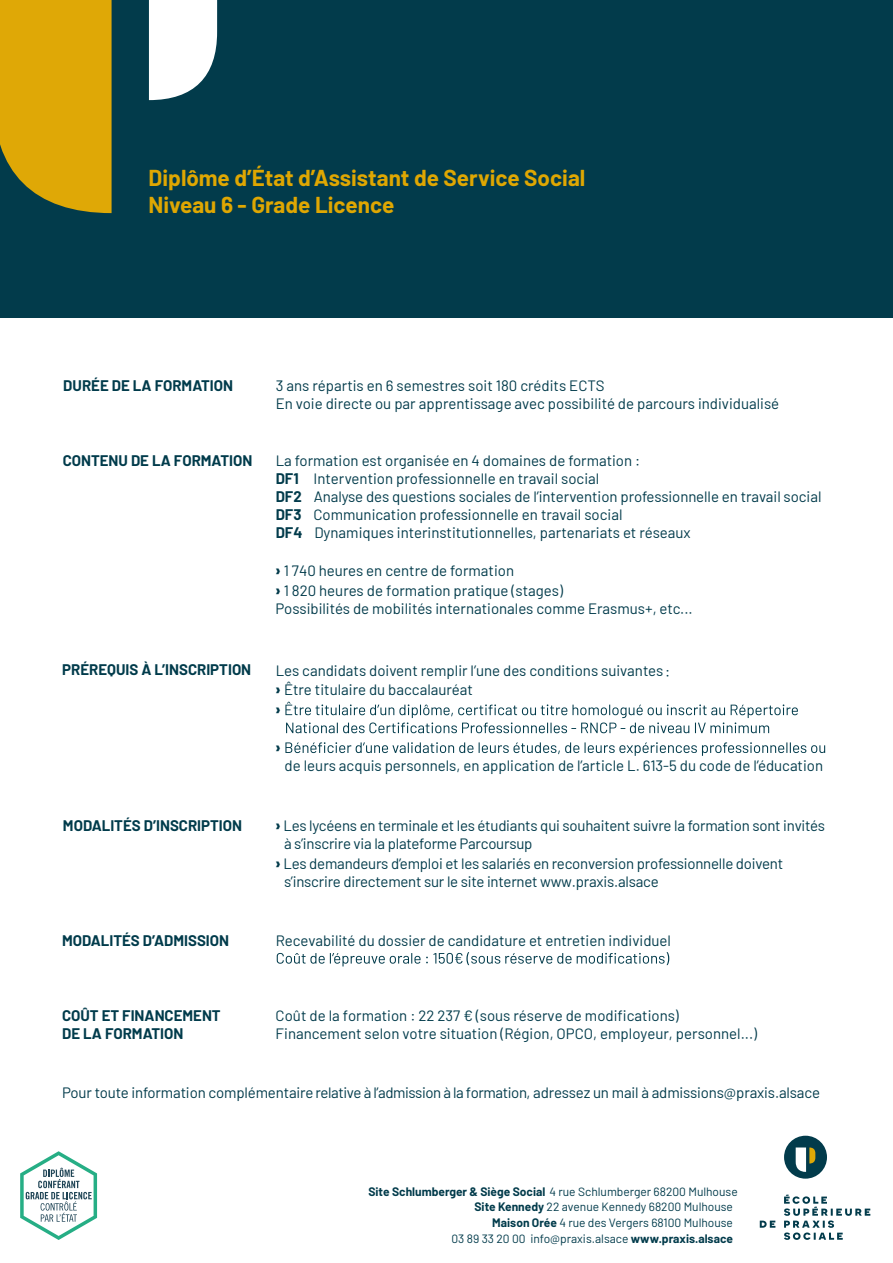
<style>
.page{position:relative;width:893px;height:1263px;background:#fff}
.page>*{position:absolute;margin:0;border:0;box-sizing:border-box;transform-origin:0 0}
.t1{font:700 22.5px/27px "Barlow";color:#dfa702}
.t2{font:900 16.5px "Barlow";color:#023b4b}
.t3{font:15px/18px "Barlow";color:#023b4b}
.t4{font:700 15px/18px "Barlow";color:#013b4b}
.t5{font:12px/15px "Barlow";color:#023b4b}
.t6{font:12px "Barlow";color:#013b4b}
.s1{font-weight:700}
.s2{font-weight:900;font-size:16.5px}
</style>
<div class="page">
<svg style="left:285px;top:702px;width:513px;height:31px"></svg>
<svg style="left:285px;top:742px;width:540px;height:14px"></svg>
<svg style="left:277px;top:952px;width:392px;height:14px"></svg>
<div style="left:0;top:0;width:893px;height:318px;background:#023b4b"></div>
<svg style="left:0;top:0;width:112px;height:213px;background:#cd9f0b"></svg>
<svg style="left:149px;top:0;width:68px;height:100px"></svg>
<div style="left:784px;top:1136px;width:43px;height:43px;background:#023b4b;border-radius:50%"></div>
<svg style="left:796px;top:1147px;width:19px;height:25px"></svg>
<svg style="left:760px;top:1220px;width:15px;height:8px"></svg>
<svg style="left:784px;top:1194px;width:86px;height:46px"></svg>
<svg style="left:20px;top:1151px;width:77px;height:89px"></svg>
<h1 class="t1" style="left:149px;top:163px;width:438px">Diplôme d’État d’Assistant de Service Social<br>Niveau 6 - Grade Licence</h1>
<p class="t4" style="left:63px;top:376px;width:171px">DURÉE DE LA FORMATION</p>
<p class="t3" style="left:276px;top:376px;width:505px">3 ans répartis en 6 semestres soit 180 crédits ECTS<br>En voie directe ou par apprentissage avec possibilité de parcours individualisé</p>
<p class="t4" style="left:63px;top:451px;width:191px">CONTENU DE LA FORMATION</p>
<p class="t3" style="left:276px;top:451px;width:547px">La formation est organisée en 4 domaines de formation :<br><span class="s1">DF1</span> Intervention professionnelle en travail social<br><span class="s1">DF2</span> Analyse des questions sociales de l’intervention professionnelle en travail social <span class="s1">DF3</span> Communication professionnelle en travail social<br><span class="s1">DF4</span> Dynamiques interinstitutionnelles, partenariats et réseaux</p>
<p class="t3" style="left:276px;top:560px;width:289px;line-height:19.8px"><span class="s2">›</span> 1 740 heures en centre de formation<br><span class="s2">›</span> 1 820 heures de formation pratique (stages)</p>
<p class="t3" style="left:276px;top:598px;width:419px">Possibilités de mobilités internationales comme Erasmus+, etc...</p>
<p class="t4" style="left:62px;top:660px;width:190px">PRÉREQUIS À L’INSCRIPTION</p>
<p class="t3" style="left:276px;top:659px;width:396px;line-height:19.8px">Les candidats doivent remplir l’une des conditions suivantes: <span class="s2">›</span> Être titulaire du baccalauréat</p>
<p class="t2" style="left:276px;top:697px;width:7px">›</p>
<p class="t2" style="left:276px;top:734px;width:7px">›</p>
<p class="t3" style="left:285px;top:755px;width:540px">de leurs acquis personnels, en application de l’article L. 613-5 du code de l’éducation</p>
<p class="t4" style="left:63px;top:815px;width:181px">MODALITÉS D’INSCRIPTION</p>
<p class="t3" style="left:284px;top:816px;width:543px;text-indent:-8px"><span class="s2">›</span> Les lycéens en terminale et les étudiants qui souhaitent suivre la formation sont invités à s’inscrire via la plateforme Parcoursup</p>
<p class="t3" style="left:284px;top:853px;width:501px;text-indent:-8px"><span class="s2">›</span> Les demandeurs d’emploi et les salariés en reconversion professionnelle doivent s’inscrire directement sur le site internet www.praxis.alsace</p>
<p class="t4" style="left:62px;top:930px;width:169px">MODALITÉS D’ADMISSION</p>
<p class="t3" style="left:276px;top:930px;width:397px">Recevabilité du dossier de candidature et entretien individuel</p>
<p class="t4" style="left:62px;top:1005px;width:160px">COÛT ET FINANCEMENT<br>DE LA FORMATION</p>
<p class="t3" style="left:276px;top:1005px;width:483px">Coût de la formation : 22 237 € (sous réserve de modifications)<br>Financement selon votre situation (Région, OPCO, employeur, personnel...)</p>
<p class="t3" style="left:62px;top:1082px;width:759px">Pour toute information complémentaire relative à l’admission à la formation, adressez un mail à admissions@praxis.alsace</p>
<p class="t5" style="left:474px;top:1184px;width:265px;text-indent:-106px"><span class="s1">Site Schlumberger &amp; Siège Social</span> 4 rue Schlumberger 68200 Mulhouse<br><span class="s1">Site Kennedy</span> 22 avenue Kennedy 68200 Mulhouse</p>
<p class="t6" style="left:492px;top:1214px;width:242px"><span class="s1">Maison Orée</span> 4 rue des Vergers 68100 Mulhouse</p>
<p class="t5" style="left:451px;top:1230px;width:283px">03 89 33 20 00 info@praxis.alsace <span class="s1">www.praxis.alsace</span></p>
</div>
